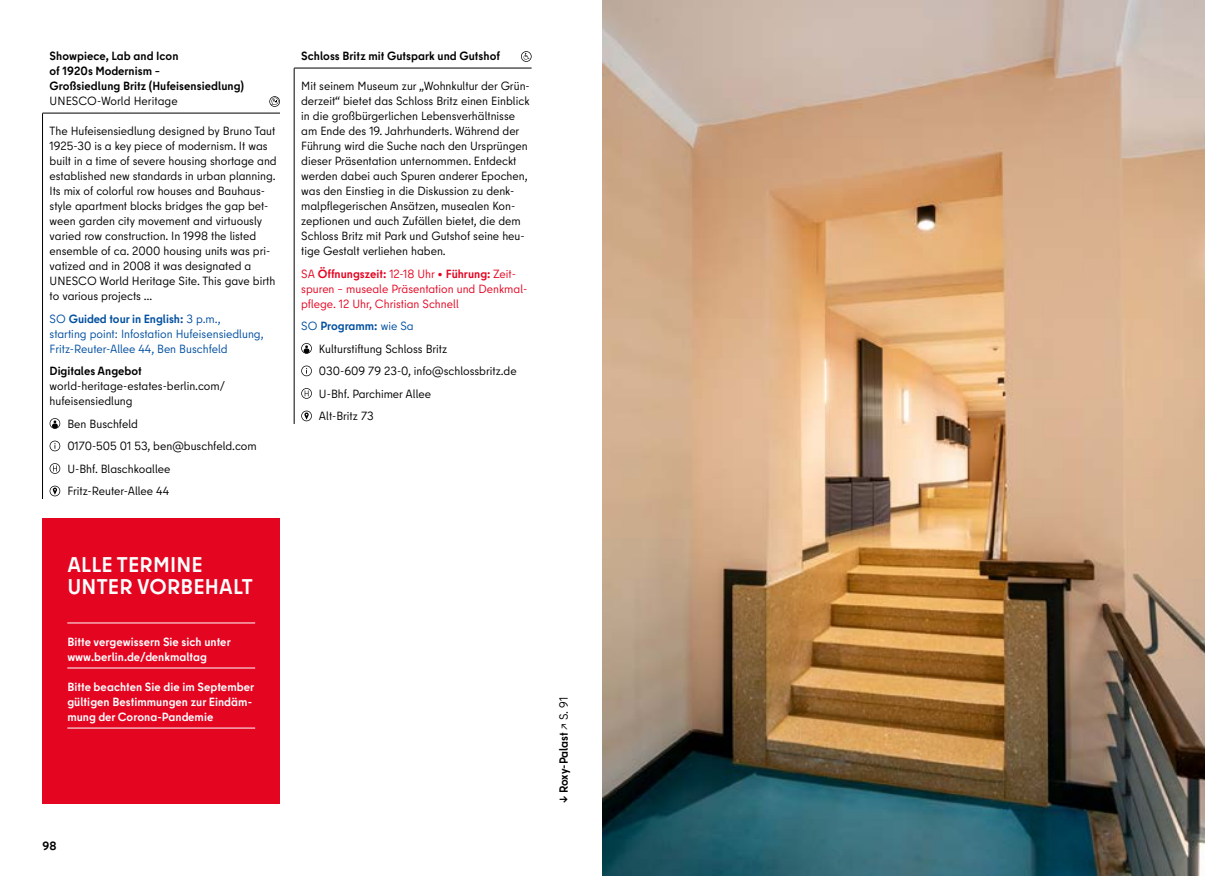
<style>
.page{position:relative;width:1205px;height:876px;background:#fff}
.page>*{position:absolute;margin:0;border:0;box-sizing:border-box;transform-origin:0 0}
.t1{font:700 21.25px/22.5px "Berlin Type";letter-spacing:.01em;color:#fff}
.t2{font:11.88px/15px "Berlin Type";color:#000}
.t3{font:700 11.88px/15px "Berlin Type";letter-spacing:.005em;color:#000}
.t4{font:700 11.88px/15px "Berlin Type";letter-spacing:.005em;color:#fff}
.t5{font:11.88px/15px "Berlin Type";color:#e40521}
.t6{font:11.88px/15px "Berlin Type";color:#004f9f}
.s1{font-weight:700}
.s2{color:#004f9f}
.s3{font-weight:700;color:#004f9f}
.s4{font-weight:400}
</style>
<div class="page">
<hr style="left:294px;top:68px;width:237px;height:1px;background:#000">
<hr style="left:294px;top:68px;width:1px;height:356px;background:#000">
<svg style="left:521px;top:51px;width:10px;height:11px"></svg>
<svg style="left:301px;top:343px;width:11px;height:10px"></svg>
<svg style="left:301px;top:365px;width:11px;height:11px"></svg>
<svg style="left:301px;top:388px;width:11px;height:10px"></svg>
<svg style="left:301px;top:410px;width:11px;height:11px"></svg>
<img style="left:602px;top:0;width:603px;height:875px">
<hr style="left:43px;top:113px;width:237px;height:1px;background:#000">
<hr style="left:42px;top:113px;width:1px;height:386px;background:#000">
<svg style="left:269px;top:96px;width:11px;height:11px"></svg>
<svg style="left:50px;top:418px;width:10px;height:10px"></svg>
<svg style="left:50px;top:440px;width:10px;height:11px"></svg>
<svg style="left:50px;top:463px;width:10px;height:10px"></svg>
<svg style="left:50px;top:485px;width:10px;height:11px"></svg>
<div style="left:43px;top:517px;width:237px;height:285px;background:#e40521"></div>
<hr style="left:67px;top:622px;width:188px;height:1px;background:#fff">
<hr style="left:67px;top:667px;width:188px;height:1px;background:#fff">
<hr style="left:67px;top:727px;width:188px;height:1px;background:#fff">
<p class="t3" style="left:50px;top:48px;width:196px">Showpiece, Lab and Icon<br>of 1920s Modernism –<br>Großsiedlung Britz (Hufeisensiedlung)</p>
<p class="t2" style="left:50px;top:93px;width:130px">UNESCO-World Heritage</p>
<p class="t2" style="left:50px;top:123px;width:229px">The Hufeisensiedlung designed by Bruno Taut 1925-30 is a key piece of modernism. It was built in a time of severe housing shortage and established new standards in urban planning.<br>Its mix of colorful row houses and Bauhaus&shy;style apartment blocks bridges the gap bet&shy;ween garden city movement and virtuously varied row construction. In 1998 the listed ensemble of ca. 2000 housing units was pri&shy;vatized and in 2008 it was designated a UNESCO World Heritage Site. This gave birth to various projects …</p>
<p class="t6" style="left:50px;top:311px;width:216px">SO <span class="s1">Guided tour in English:</span> 3 p.m.,<br>starting point: Infostation Hufeisensiedlung,<br>Fritz-Reuter-Allee 44, Ben Buschfeld</p>
<p class="t3" style="left:50px;top:363px;width:94px">Digitales Angebot</p>
<p class="t2" style="left:50px;top:378px;width:177px">world-heritage-estates-berlin.com/ hufeisensiedlung</p>
<p class="t2" style="left:67px;top:412px;width:191px;line-height:22.5px">Ben Buschfeld<br>0170-505 01 53, ben@buschfeld.com<br>U-Bhf. Blaschkoallee<br>Fritz-Reuter-Allee 44</p>
<h1 class="t1" style="left:67px;top:553px;width:187px">ALLE TERMINE<br>UNTER VORBEHALT</h1>
<p class="t4" style="left:67px;top:633px;width:165px">Bitte vergewissern Sie sich unter www.berlin.de/denkmaltag</p>
<p class="t4" style="left:67px;top:678px;width:188px">Bitte beachten Sie die im September gültigen Bestimmungen zur Eindäm&shy;mung der Corona-Pandemie</p>
<p class="t3" style="left:301px;top:48px;width:200px">Schloss Britz mit Gutspark und Gutshof</p>
<p class="t2" style="left:301px;top:78px;width:230px">Mit seinem Museum zur „Wohnkultur der Grün&shy;derzeit“ bietet das Schloss Britz einen Einblick in die großbürgerlichen Lebensverhältnisse am Ende des 19. Jahrhunderts. Während der Führung wird die Suche nach den Ursprüngen dieser Präsentation unternommen. Entdeckt werden dabei auch Spuren anderer Epochen, was den Einstieg in die Diskussion zu denk&shy;malpflegerischen Ansätzen, musealen Kon&shy;zeptionen und auch Zufällen bietet, die dem Schloss Britz mit Park und Gutshof seine heu&shy;tige Gestalt verliehen haben.</p>
<p class="t5" style="left:301px;top:266px;width:227px">SA <span class="s1">Öffnungszeit:</span> 12-18 Uhr • <span class="s1">Führung:</span> Zeit&shy;spuren – museale Präsentation und Denkmal&shy;pflege. 12 Uhr, Christian Schnell</p>
<p class="t2" style="left:319px;top:315px;width:199px;line-height:22.5px;text-indent:-18px"><span class="s2">SO</span> <span class="s3">Programm:</span> <span class="s2">wie Sa<br></span>Kulturstiftung Schloss Britz<br>030-609 79 23-0, info@schlossbritz.de<br>U-Bhf. Parchimer Allee<br>Alt-Britz 73</p>
<p class="t3" style="left:43px;top:837px;width:16px">98</p>
<p class="t3" style="left:556px;top:802px;width:108px;rotate:-90deg">↓ Roxy-Palast <span class="s4">↗ S. 91</span></p>
</div>
